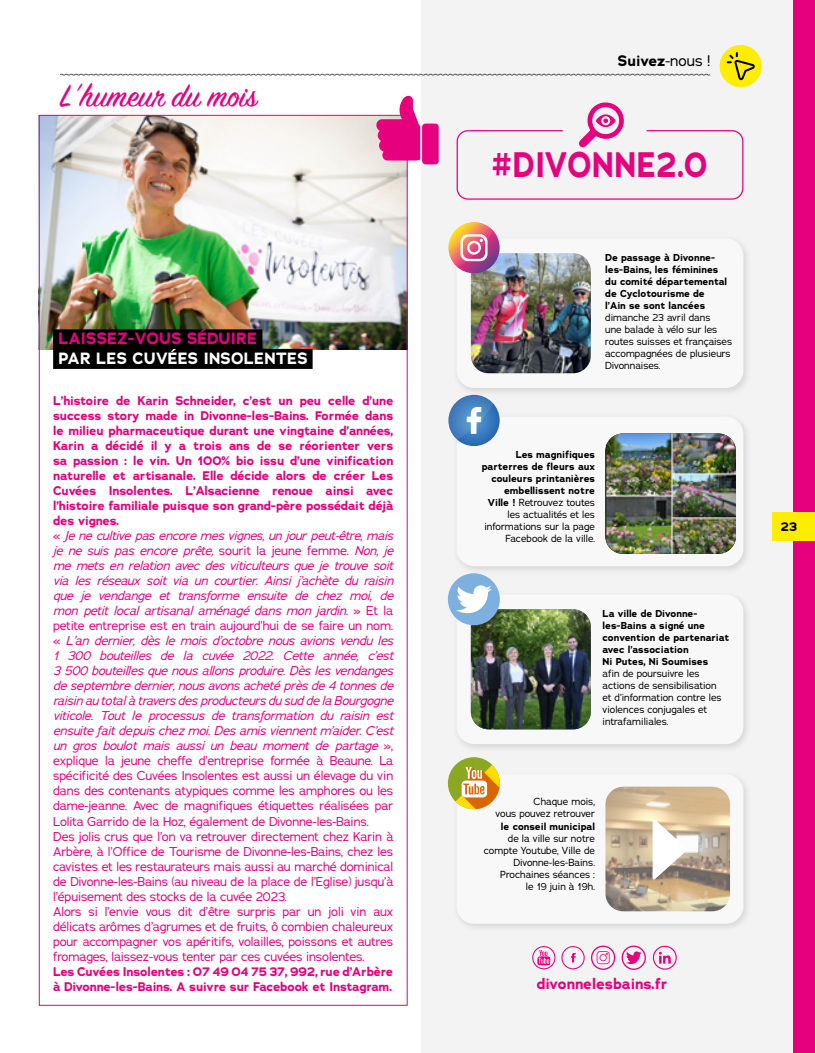
<style>
.page{position:relative;width:815px;height:1053px;background:#fff}
.page>*{position:absolute;margin:0;border:0;box-sizing:border-box;transform-origin:0 0}
.t1{font:700 35.25px "Adrianna";letter-spacing:.015em;color:#e6007d;scale:.88 1}
.t2{font:35px "Sign Painter House Script";color:#e6007d}
.t3{font:700 16.25px "Adrianna";letter-spacing:.015em;color:#fff}
.t4{font:700 16.25px "Adrianna";letter-spacing:.015em;color:#e6007d}
.t5{font:700 15px "Adrianna";color:#e6007d}
.t6{font:700 15px "Adrianna";color:#000}
.t7{font:12.5px/15px "Adrianna";letter-spacing:-.01em;color:#e6007d}
.t8{font:700 12.5px/15px "Adrianna";letter-spacing:-.01em;color:#e6007d}
.t9{font:700 12.5px "Adrianna";color:#000}
.t10{font:700 10px/12px "Adrianna";color:#000}
.t11{font:10px/12px "Adrianna";color:#000}
.s1{font-weight:700}
.s2{font-style:italic}
.s3{font-weight:400}
</style>
<div class="page">
<div style="left:422px;top:0;width:393px;height:1052px;background:#f3f3f3"></div>
<svg style="left:60px;top:74px;width:651px;height:2px"></svg>
<div style="left:720px;top:45px;width:42px;height:42px;background:#ffed00;border-radius:50%"></div>
<svg style="left:727px;top:52px;width:28px;height:28px"></svg>
<div style="left:793px;top:0;width:22px;height:1052px;background:#e6007d"></div>
<svg style="left:561px;top:946px;width:24px;height:23px"></svg>
<svg style="left:597px;top:951px;width:13px;height:13px"></svg>
<div style="left:591px;top:945px;width:24px;height:24px;border:1px solid #e6007d;border-radius:50%"></div>
<svg style="left:626px;top:951px;width:15px;height:12px"></svg>
<div style="left:622px;top:945px;width:24px;height:24px;border:1px solid #e6007d;border-radius:50%"></div>
<svg style="left:532px;top:946px;width:23px;height:23px"></svg>
<img style="left:41px;top:117px;width:364px;height:233px">
<div style="left:772px;top:512px;width:43px;height:28px;background:#ffed00"></div>
<div style="left:422px;top:124px;width:17px;height:40px;background:#e6007d;border-radius:3px"></div>
<svg style="left:376px;top:96px;width:44px;height:64px"></svg>
<div style="left:457px;top:130px;width:286px;height:70px;border:1px solid #e6007d;border-radius:11px"></div>
<div style="left:53px;top:329px;width:209px;height:20px;background:#000"></div>
<div style="left:53px;top:349px;width:260px;height:20px;background:#000"></div>
<svg style="left:578px;top:102px;width:48px;height:46px"></svg>
<div style="left:452px;top:234px;width:300px;height:163px;background:#000;opacity:.25"></div>
<div style="left:457px;top:238px;width:286px;height:150px;background:#f8f8f8;border-radius:18px"></div>
<div style="left:452px;top:412px;width:300px;height:163px;background:#000;opacity:.25"></div>
<div style="left:457px;top:416px;width:286px;height:150px;background:#f8f8f8;border-radius:18px"></div>
<div style="left:452px;top:590px;width:300px;height:163px;background:#000;opacity:.25"></div>
<div style="left:457px;top:594px;width:286px;height:150px;background:#f8f8f8;border-radius:18px"></div>
<img style="left:471px;top:253px;width:120px;height:120px">
<img style="left:471px;top:609px;width:120px;height:120px">
<img style="left:606px;top:433px;width:130px;height:121px">
<svg style="left:448px;top:222px;width:52px;height:51px"></svg>
<svg style="left:448px;top:222px;width:45px;height:45px"></svg>
<svg style="left:448px;top:395px;width:52px;height:51px"></svg>
<svg style="left:448px;top:394px;width:45px;height:45px"></svg>
<div style="left:448px;top:573px;width:52px;height:52px;background:#7eb0df;border-radius:50%"></div>
<svg style="left:456px;top:585px;width:36px;height:29px"></svg>
<div style="left:452px;top:770px;width:300px;height:162px;background:#000;opacity:.25"></div>
<div style="left:457px;top:774px;width:286px;height:149px;background:#f8f8f8;border-radius:18px"></div>
<img style="left:605px;top:786px;width:125px;height:125px">
<svg style="left:653px;top:818px;width:34px;height:62px"></svg>
<div style="left:448px;top:757px;width:52px;height:52px;background:#8ca822;border-radius:50%"></div>
<svg style="left:455px;top:764px;width:47px;height:47px"></svg>
<svg style="left:653px;top:945px;width:24px;height:24px"></svg>
<h2 class="t2" style="left:60px;top:79px;width:198px">L’humeur du mois</h2>
<h3 class="t4" style="left:58px;top:328px;width:200px">LAISSEZ-VOUS SÉDUIRE</h3>
<h3 class="t3" style="left:58px;top:347px;width:251px">PAR LES CUVÉES INSOLENTES</h3>
<p class="t7" style="left:53px;top:393px;width:342px"><span class="s1">L’histoire de Karin Schneider, c’est un peu celle d’une success story made in Divonne-les-Bains. Formée dans le milieu pharmaceutique durant une vingtaine d’années, Karin a décidé il y a trois ans de se réorienter vers sa passion : le vin. Un 100% bio issu d’une vinification naturelle et artisanale. Elle décide alors de créer Les Cuvées Insolentes. L’Alsacienne renoue ainsi avec l’histoire familiale puisque son grand-père possédait déjà des vignes.<br></span>« <span class="s2">Je ne cultive pas encore mes vignes, un jour peut-être, mais je ne suis pas encore prête,</span> sourit la jeune femme<span class="s2">. Non, je me mets en relation avec des viticulteurs que je trouve soit via les réseaux soit via un courtier. Ainsi j’achète du raisin que je vendange et transforme ensuite de chez moi, de mon petit local artisanal aménagé dans mon jardin</span>. » Et la petite entreprise est en train aujourd’hui de se faire un nom. « <span class="s2">L’an dernier, dès le mois d’octobre nous avions vendu les 1 300 bouteilles de la cuvée 2022. Cette année, c’est 3 500 bouteilles que nous allons produire. Dès les vendanges de septembre dernier, nous avons acheté près de 4 tonnes de raisin au total à travers des producteurs du sud de la Bourgogne viticole</span>. <span class="s2">Tout le processus de transformation du raisin est ensuite fait depuis chez moi. Des amis viennent m’aider. C’est un gros boulot mais aussi un beau moment de partage</span> », explique la jeune cheffe d’entreprise formée à Beaune. La spécificité des Cuvées Insolentes est aussi un élevage du vin dans des contenants atypiques comme les amphores ou les dame-jeanne. Avec de magnifiques étiquettes réalisées par Lolita Garrido de la Hoz, également de Divonne-les-Bains.<br>Des jolis crus que l’on va retrouver directement chez Karin à Arbère, à l’Office de Tourisme de Divonne-les-Bains, chez les cavistes et les restaurateurs mais aussi au marché dominical de Divonne-les-Bains (au niveau de la place de l’Eglise) jusqu’à l’épuisement des stocks de la cuvée 2023.<br>Alors si l’envie vous dit d’être surpris par un joli vin aux délicats arômes d’agrumes et de fruits, ô combien chaleureux pour accompagner vos apéritifs, volailles, poissons et autres fromages, laissez-vous tenter par ces cuvées insolentes.</p>
<p class="t8" style="left:53px;top:963px;width:342px">Les Cuvées Insolentes : 07 49 04 75 37, 992, rue d’Arbère à Divonne-les-Bains. A suivre sur Facebook et Instagram.</p>
<p class="t6" style="left:618px;top:51px;width:94px">Suivez<span class="s3">-nous !</span></p>
<h1 class="t1" style="left:492px;top:141px;width:247px">#DIVONNE2.0</h1>
<p class="t10" style="left:605px;top:251px;width:124px">De passage à Divonne&shy;les-Bains, les féminines du comité départemental de Cyclotourisme de l’Ain se sont lancées</p>
<p class="t11" style="left:605px;top:311px;width:128px">dimanche 23 avril dans<br>une balade à vélo sur les routes suisses et françaises accompagnées de plusieurs<br>Divonnaises.</p>
<p class="t10" style="left:482px;top:448px;width:115px;text-align:right">Les magnifiques parterres de fleurs aux couleurs printanières embellissent notre<br>Ville ! <span class="s3">Retrouvez toutes les actualités et les informations sur la page<br>Facebook de la ville.</span></p>
<p class="t10" style="left:603px;top:607px;width:128px">La ville de Divonne&shy;les-Bains a signé une convention de partenariat avec l’association<br>Ni Putes, Ni Soumises</p>
<p class="t11" style="left:603px;top:667px;width:121px">afin de poursuivre les actions de sensibilisation et d’information contre les violences conjugales et intrafamiliales.</p>
<p class="t11" style="left:496px;top:795px;width:101px;text-align:right">Chaque mois,<br>vous pouvez retrouver</p>
<p class="t10" style="left:501px;top:820px;width:96px">le conseil municipal</p>
<p class="t11" style="left:484px;top:831px;width:113px;text-align:right">de la ville sur notre compte Youtube, Ville de<br>Divonne-les-Bains.<br>Prochaines séances :<br>le 19 juin à 19h.</p>
<p class="t5" style="left:537px;top:973px;width:132px">divonnelesbains.fr</p>
<p class="t9" style="left:781px;top:518px;width:18px">23</p>
</div>
